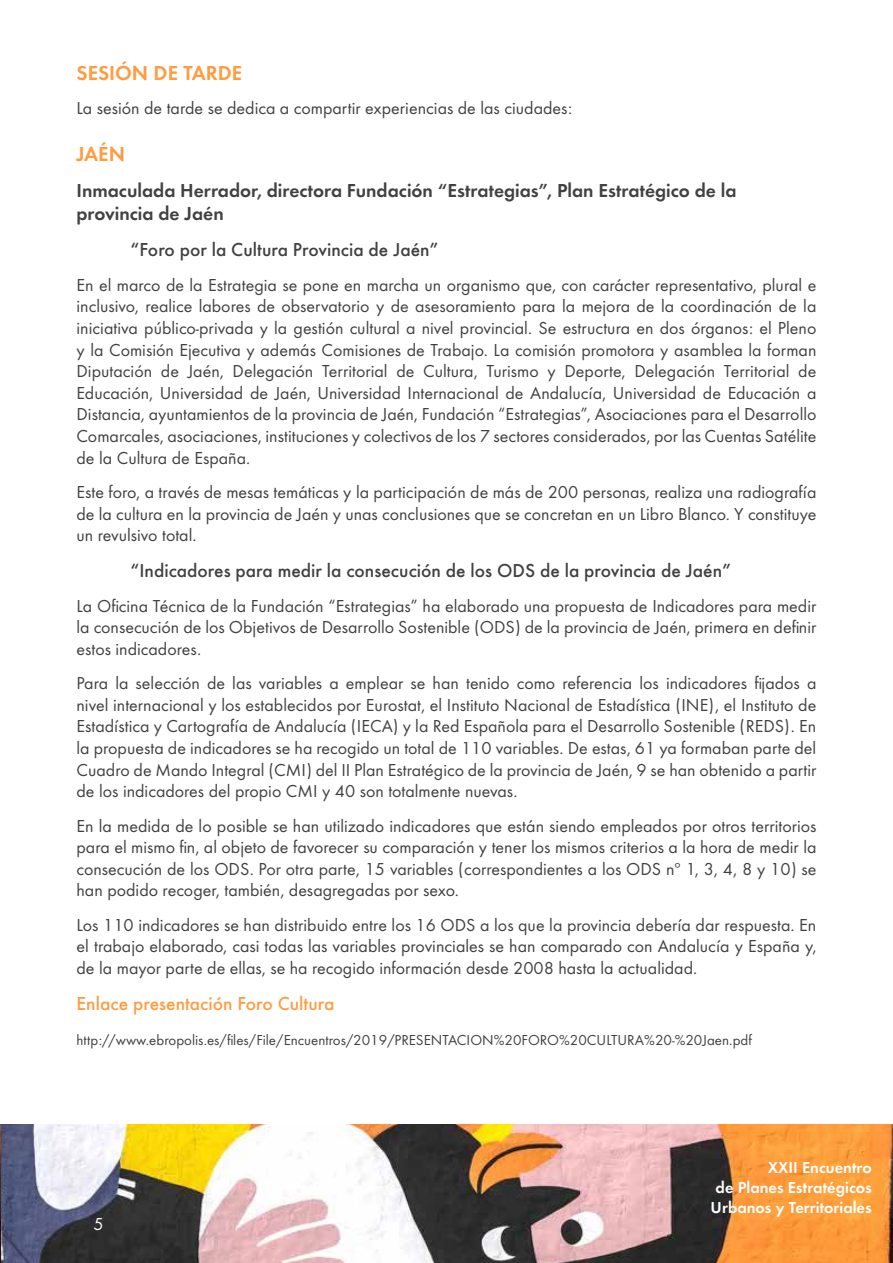
<style>
.page{position:relative;width:893px;height:1263px;background:#fff}
.page>*{position:absolute;margin:0;border:0;box-sizing:border-box;transform-origin:0 0}
.t1{font:600 21px "Futura Round";color:#ff9c41}
.t2{font:500 19.5px "Futura Round";color:#414042}
.t3{font:600 19.5px/23.4px "Futura Round";color:#414042}
.t4{font:500 19.5px "Futura Round";color:#ff9c41}
.t5{font:18px/21.6px "Futura Round";color:#414042;text-align:justify}
.t6{font:18px "Futura Round";color:#fff}
.t7{font:600 16.5px/19.8px "Futura Round";color:#fff;text-align:right}
.t8{font:15px "Futura Round";color:#414042}
</style>
<div class="page">
<img style="left:0;top:1125px;width:893px;height:138px">
<img style="left:0;top:1127px;width:1px;height:136px">
<p class="t1" style="left:77px;top:57px;width:167px">SESIÓN DE TARDE</p>
<p class="t5" style="left:77px;top:96px;width:497px">La sesión de tarde se dedica a compartir experiencias de las ciudades:</p>
<p class="t1" style="left:77px;top:138px;width:50px">JAÉN</p>
<p class="t3" style="left:77px;top:177px;width:661px">Inmaculada Herrador, directora Fundación “Estrategias”, Plan Estratégico de la provincia de Jaén</p>
<p class="t2" style="left:131px;top:235px;width:310px">“Foro por la Cultura Provincia de Jaén”</p>
<p class="t5" style="left:77px;top:273px;width:741px">En el marco de la Estrategia se pone en marcha un organismo que, con carácter representativo, plural e inclusivo, realice labores de observatorio y de asesoramiento para la mejora de la coordinación de la iniciativa público-privada y la gestión cultural a nivel provincial. Se estructura en dos órganos: el Pleno y la Comisión Ejecutiva y además Comisiones de Trabajo. La comisión promotora y asamblea la forman Diputación de Jaén, Delegación Territorial de Cultura, Turismo y Deporte, Delegación Territorial de Educación, Universidad de Jaén, Universidad Internacional de Andalucía, Universidad de Educación a Distancia, ayuntamientos de la provincia de Jaén, Fundación “Estrategias”, Asociaciones para el Desarrollo Comarcales, asociaciones, instituciones y colectivos de los 7 sectores considerados, por las Cuentas Satélite de la Cultura de España.</p>
<p class="t5" style="left:77px;top:480px;width:741px">Este foro, a través de mesas temáticas y la participación de más de 200 personas, realiza una radiografía de la cultura en la provincia de Jaén y unas conclusiones que se concretan en un Libro Blanco. Y constituye un revulsivo total.</p>
<p class="t2" style="left:131px;top:556px;width:602px">“Indicadores para medir la consecución de los ODS de la provincia de Jaén”</p>
<p class="t5" style="left:77px;top:594px;width:741px">La Oficina Técnica de la Fundación “Estrategias” ha elaborado una propuesta de Indicadores para medir la consecución de los Objetivos de Desarrollo Sostenible (ODS) de la provincia de Jaén, primera en definir estos indicadores.</p>
<p class="t5" style="left:77px;top:671px;width:741px">Para la selección de las variables a emplear se han tenido como referencia los indicadores fijados a nivel internacional y los establecidos por Eurostat, el Instituto Nacional de Estadística (INE), el Instituto de Estadística y Cartografía de Andalucía (IECA) y la Red Española para el Desarrollo Sostenible (REDS). En la propuesta de indicadores se ha recogido un total de 110 variables. De estas, 61 ya formaban parte del Cuadro de Mando Integral (CMI) del II Plan Estratégico de la provincia de Jaén, 9 se han obtenido a partir de los indicadores del propio CMI y 40 son totalmente nuevas.</p>
<p class="t5" style="left:77px;top:813px;width:741px">En la medida de lo posible se han utilizado indicadores que están siendo empleados por otros territorios para el mismo fin, al objeto de favorecer su comparación y tener los mismos criterios a la hora de medir la consecución de los ODS. Por otra parte, 15 variables (correspondientes a los ODS nº 1, 3, 4, 8 y 10) se han podido recoger, también, desagregadas por sexo.</p>
<p class="t5" style="left:77px;top:913px;width:741px">Los 110 indicadores se han distribuido entre los 16 ODS a los que la provincia debería dar respuesta. En el trabajo elaborado, casi todas las variables provinciales se han comparado con Andalucía y España y, de la mayor parte de ellas, se ha recogido información desde 2008 hasta la actualidad.</p>
<p class="t4" style="left:77px;top:989px;width:259px">Enlace presentación Foro Cultura</p>
<p class="t8" style="left:77px;top:1029px;width:677px">http://www.ebropolis.es/files/File/Encuentros/2019/PRESENTACION%20FORO%20CULTURA%20-%20Jaen.pdf</p>
<p class="t6" style="left:94px;top:1211px;width:12px">5</p>
<p class="t7" style="left:711px;top:1156px;width:163px">XXII Encuentro<br>de Planes Estratégicos<br>Urbanos y Territoriales</p>
</div>
